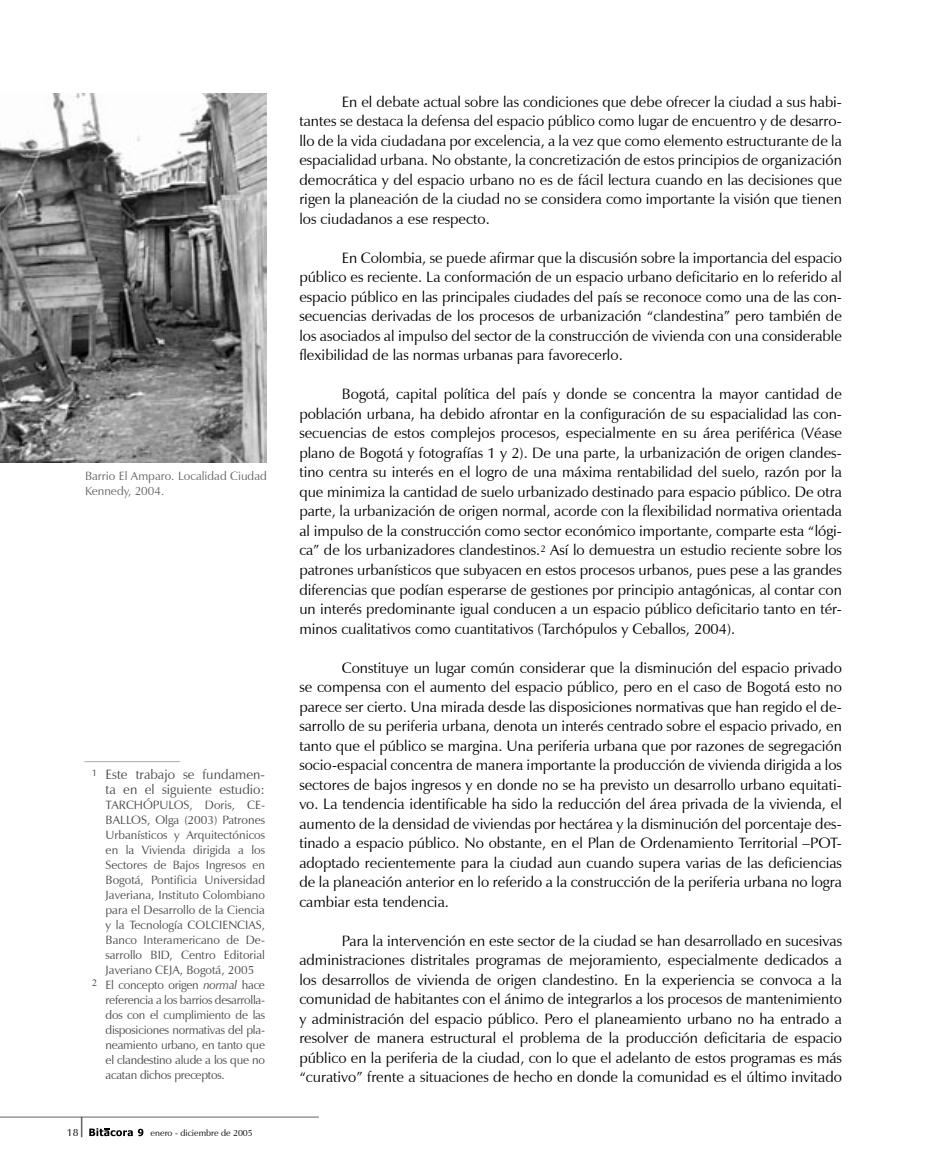
<style>
.page{position:relative;width:927px;height:1170px;background:#fff}
.page>*{position:absolute;margin:0;border:0;box-sizing:border-box;transform-origin:0 0}
.pal_texto{font:15px/19.5px "Zapf Humanist 601 BT";color:#000;text-align:justify}
.pa_pie_de_pag{font:13.5px/15px "Zapf Humanist 601 BT";color:#484848;text-align:right}
.pa_pie_de_pag-2{font:12px/15px "Zapf Humanist 601 BT";color:#484848;text-align:justify}
.pa_pie_de_pag_sl{font:12px/15px "Zapf Humanist 601 BT";letter-spacing:-.02em;color:#484848;text-align:justify}
.pie_de_foto{font:12px/15px "Zapf Humanist 601 BT";color:#636363}
.t1{font:10.5px "Zapf Humanist 601 BT";color:#000}
.t2{font:9px "Zapf Humanist 601 BT";color:#000}
.s1{font-style:italic}
</style>
<div class="page">
<hr style="left:0;top:1116px;width:319px;height:1px;background:#636363">
<svg style="left:81px;top:1116px;width:1px;height:21px"></svg>
<svg style="left:89px;top:1128px;width:54px;height:8px"></svg>
<hr style="left:84px;top:761px;width:96px;height:1px;background:#aaa">
<img style="left:0;top:94px;width:267px;height:368px">
<p class="pie_de_foto" style="left:85px;top:468px;width:183px">Barrio El Amparo. Localidad Ciudad<br>Kennedy, 2004.</p>
<p class="pa_pie_de_pag" style="left:92px;top:766px;width:175px"><sup>1</sup> Este trabajo se fundamen&shy;ta en el siguiente estudio:</p>
<p class="pa_pie_de_pag-2" style="left:106px;top:797px;width:161px">TARCHÓPULOS, Doris, CE-BALLOS, Olga (2003) Patrones Urbanísticos y Arquitectónicos en la Vivienda dirigida a los Sectores de Bajos Ingresos en Bogotá, Pontificia Universidad Javeriana, Instituto Colombiano para el Desarrollo de la Ciencia y la Tecnología COLCIENCIAS, Banco Interamericano de De&shy;sarrollo BID, Centro Editorial Javeriano CEJA, Bogotá, 2005</p>
<p class="pa_pie_de_pag_sl" style="left:106px;top:977px;width:161px;text-indent:-13px"><sup>2</sup> El concepto origen <span class="s1">normal</span> hace referencia a los barrios desarrolla&shy;dos con el cumplimiento de las disposiciones normativas del pla&shy;neamiento urbano, en tanto que el clandestino alude a los que no acatan dichos preceptos.</p>
<p class="t1" style="left:67px;top:1125px;width:13px">18</p>
<p class="t2" style="left:151px;top:1127px;width:104px">enero - diciembre de 2005</p>
<p class="pal_texto" style="left:299px;top:92px;width:544px;text-indent:43px">En el debate actual sobre las condiciones que debe ofrecer la ciudad a sus habi&shy;tantes se destaca la defensa del espacio público como lugar de encuentro y de desarro&shy;llo de la vida ciudadana por excelencia, a la vez que como elemento estructurante de la espacialidad urbana. No obstante, la concretización de estos principios de organización democrática y del espacio urbano no es de fácil lectura cuando en las decisiones que rigen la planeación de la ciudad no se considera como importante la visión que tienen los ciudadanos a ese respecto.</p>
<p class="pal_texto" style="left:299px;top:248px;width:544px;text-indent:43px">En Colombia, se puede afirmar que la discusión sobre la importancia del espacio público es reciente. La conformación de un espacio urbano deficitario en lo referido al espacio público en las principales ciudades del país se reconoce como una de las con&shy;secuencias derivadas de los procesos de urbanización “clandestina” pero también de los asociados al impulso del sector de la construcción de vivienda con una considerable flexibilidad de las normas urbanas para favorecerlo.</p>
<p class="pal_texto" style="left:299px;top:384px;width:544px;text-indent:43px">Bogotá, capital política del país y donde se concentra la mayor cantidad de población urbana, ha debido afrontar en la configuración de su espacialidad las con&shy;secuencias de estos complejos procesos, especialmente en su área periférica (Véase plano de Bogotá y fotografías 1 y 2). De una parte, la urbanización de origen clandes&shy;tino centra su interés en el logro de una máxima rentabilidad del suelo, razón por la que minimiza la cantidad de suelo urbanizado destinado para espacio público. De otra parte, la urbanización de origen normal, acorde con la flexibilidad normativa orientada al impulso de la construcción como sector económico importante, comparte esta “lógi&shy;ca” de los urbanizadores clandestinos.<sup>2</sup> Así lo demuestra un estudio reciente sobre los patrones urbanísticos que subyacen en estos procesos urbanos, pues pese a las grandes diferencias que podían esperarse de gestiones por principio antagónicas, al contar con un interés predominante igual conducen a un espacio público deficitario tanto en tér&shy;minos cualitativos como cuantitativos (Tarchópulos y Ceballos, 2004).</p>
<p class="pal_texto" style="left:299px;top:657px;width:544px;text-indent:43px">Constituye un lugar común considerar que la disminución del espacio privado se compensa con el aumento del espacio público, pero en el caso de Bogotá esto no parece ser cierto. Una mirada desde las disposiciones normativas que han regido el de&shy;sarrollo de su periferia urbana, denota un interés centrado sobre el espacio privado, en tanto que el público se margina. Una periferia urbana que por razones de segregación socio-espacial concentra de manera importante la producción de vivienda dirigida a los sectores de bajos ingresos y en donde no se ha previsto un desarrollo urbano equitati&shy;vo. La tendencia identificable ha sido la reducción del área privada de la vivienda, el aumento de la densidad de viviendas por hectárea y la disminución del porcentaje des&shy;tinado a espacio público. No obstante, en el Plan de Ordenamiento Territorial –POT&shy;adoptado recientemente para la ciudad aun cuando supera varias de las deficiencias de la planeación anterior en lo referido a la construcción de la periferia urbana no logra cambiar esta tendencia.</p>
<p class="pal_texto" style="left:299px;top:930px;width:544px;text-indent:43px">Para la intervención en este sector de la ciudad se han desarrollado en sucesivas administraciones distritales programas de mejoramiento, especialmente dedicados a los desarrollos de vivienda de origen clandestino. En la experiencia se convoca a la comunidad de habitantes con el ánimo de integrarlos a los procesos de mantenimiento y administración del espacio público. Pero el planeamiento urbano no ha entrado a resolver de manera estructural el problema de la producción deficitaria de espacio público en la periferia de la ciudad, con lo que el adelanto de estos programas es más “curativo” frente a situaciones de hecho en donde la comunidad es el último invitado</p>
</div>
